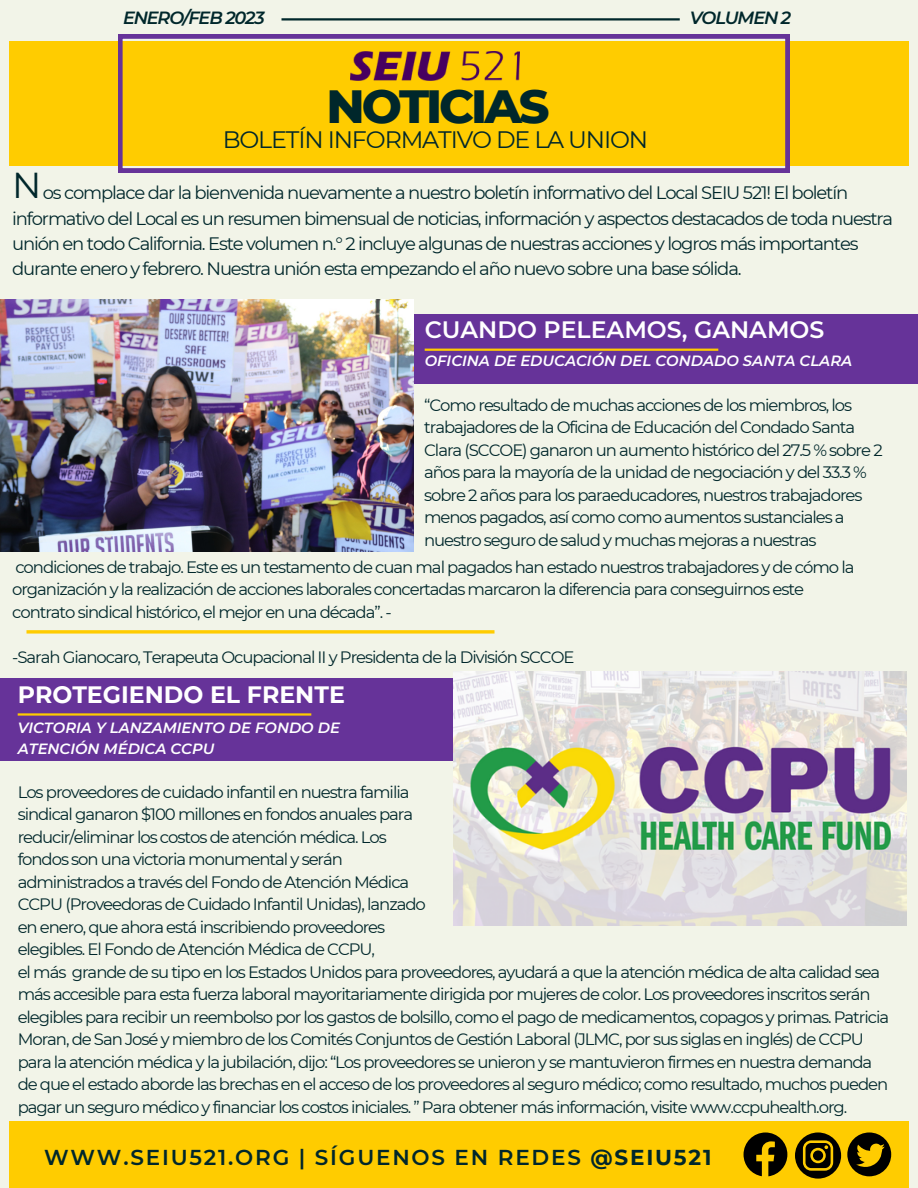
<style>
.page{position:relative;width:918px;height:1188px;background:#f2f4e8}
.page>*{position:absolute;margin:0;border:0;box-sizing:border-box;transform-origin:0 0}
.t1{font:800 47.55px "Montserrat";letter-spacing:-.065em;color:#00272b}
.t2{font:23.7px "Montserrat";letter-spacing:-.05em;color:#00272b}
.t3{font:600 23.7px "Montserrat";color:#fff}
.t4{font:700 23.7px "Montserrat";color:#fff}
.t5{font:600 21.6px "Montserrat";letter-spacing:.085em;color:#00272b}
.t6{font:18px/26.7px "Montserrat";letter-spacing:-.065em;color:#00272b}
.t7{font:italic 600 17.7px "Montserrat";letter-spacing:-.065em;color:#00272b}
.t8{font:16.5px/22.5px "Montserrat";letter-spacing:-.065em;color:#00272b}
.t9{font:italic 600 14.85px/20.2px "Montserrat";color:#fff}
.s1{font-size:36px}
.s2{font-weight:700}
</style>
<div class="page">
<div style="left:9px;top:41px;width:900px;height:125px;background:#fc0"></div>
<svg style="left:118px;top:34px;width:672px;height:139px"></svg>
<hr style="left:282px;top:18px;width:398px;height:3px;background:#00272b">
<div style="left:411px;top:314px;width:507px;height:69px;background:#639"></div>
<img style="left:0;top:300px;width:414px;height:251px">
<div style="left:0;top:679px;width:499px;height:82px;background:#639"></div>
<img style="left:454px;top:671px;width:452px;height:254px">
<div style="left:9px;top:1121px;width:900px;height:67px;background:#fc0"></div>
<img style="left:351px;top:52px;width:168px;height:29px">
<hr style="left:425px;top:349px;width:293px;height:2px;background:#fc0">
<hr style="left:18px;top:713px;width:293px;height:3px;background:#fc0">
<svg style="left:795px;top:1132px;width:46px;height:47px"></svg>
<svg style="left:744px;top:1133px;width:43px;height:43px"></svg>
<svg style="left:847px;top:1132px;width:44px;height:44px"></svg>
<svg style="left:27px;top:630px;width:468px;height:4px;background:#fcd223"></svg>
<p class="t7" style="left:123px;top:7px;width:143px">ENERO/FEB 2023</p>
<p class="t7" style="left:690px;top:7px;width:103px">VOLUMEN 2</p>
<h1 class="t1" style="left:327px;top:77px;width:224px">NOTICIAS</h1>
<h2 class="t2" style="left:223px;top:125px;width:427px">BOLETÍN INFORMATIVO DE LA UNION</h2>
<p class="t6" style="left:12px;top:179px;width:883px"><span class="s1">N</span>os complace dar la bienvenida nuevamente a nuestro boletín informativo del Local SEIU 521! El boletín informativo del Local es un resumen bimensual de noticias, información y aspectos destacados de toda nuestra</p>
<p class="t6" style="left:12px;top:231px;width:848px;line-height:24.8px">unión en todo California. Este volumen n.° 2 incluye algunas de nuestras acciones y logros más importantes durante enero y febrero. Nuestra unión esta empezando el año nuevo sobre una base sólida.</p>
<h2 class="t3" style="left:425px;top:315px;width:401px">CUANDO PELEAMOS, GANAMOS</h2>
<p class="t9" style="left:425px;top:351px;width:429px">OFICINA DE EDUCACIÓN DEL CONDADO SANTA CLARA</p>
<p class="t8" style="left:424px;top:394px;width:460px">“Como resultado de muchas acciones de los miembros, los trabajadores de la Oficina de Educación del Condado Santa Clara (SCCOE) ganaron un aumento histórico del 27.5 % sobre 2 años para la mayoría de la unidad de negociación y del 33.3 % sobre 2 años para los paraeducadores, nuestros trabajadores menos pagados, así como como aumentos sustanciales a nuestro seguro de salud y muchas mejoras a nuestras</p>
<p class="t8" style="left:12px;top:555px;width:844px">condiciones de trabajo. Este es un testamento de cuan mal pagados han estado nuestros trabajadores y de cómo la organización y la realización de acciones laborales concertadas marcaron la diferencia para conseguirnos este contrato sindical histórico, el mejor en una década”. -</p>
<p class="t8" style="left:12px;top:645px;width:564px">-Sarah Gianocaro, Terapeuta Ocupacional II y Presidenta de la División SCCOE</p>
<h2 class="t4" style="left:18px;top:680px;width:329px">PROTEGIENDO EL FRENTE</h2>
<p class="t9" style="left:18px;top:718px;width:324px">VICTORIA Y LANZAMIENTO DE FONDO DE<br>ATENCIÓN MÉDICA CCPU</p>
<p class="t8" style="left:18px;top:780px;width:410px">Los proveedores de cuidado infantil en nuestra familia sindical ganaron $100 millones en fondos anuales para reducir/eliminar los costos de atención médica. Los fondos son una victoria monumental y serán administrados a través del Fondo de Atención Médica CCPU (Proveedoras de Cuidado Infantil Unidas), lanzado en enero, que ahora está inscribiendo proveedores elegibles. El Fondo de Atención Médica de CCPU,</p>
<p class="t8" style="left:18px;top:961px;width:873px">el más grande de su tipo en los Estados Unidos para proveedores, ayudará a que la atención médica de alta calidad sea más accesible para esta fuerza laboral mayoritariamente dirigida por mujeres de color. Los proveedores inscritos serán elegibles para recibir un reembolso por los gastos de bolsillo, como el pago de medicamentos, copagos y primas. Patricia Moran, de San José y miembro de los Comités Conjuntos de Gestión Laboral (JLMC, por sus siglas en inglés) de CCPU para la atención médica y la jubilación, dijo: “Los proveedores se unieron y se mantuvieron firmes en nuestra demanda de que el estado aborde las brechas en el acceso de los proveedores al seguro médico; como resultado, muchos pueden pagar un seguro médico y financiar los costos iniciales. ” Para obtener más información, visite www.ccpuhealth.org.</p>
<h3 class="t5" style="left:44px;top:1144px;width:669px">WWW.SEIU521.ORG | SÍGUENOS EN REDES <span class="s2">@SEIU521</span></h3>
</div>
